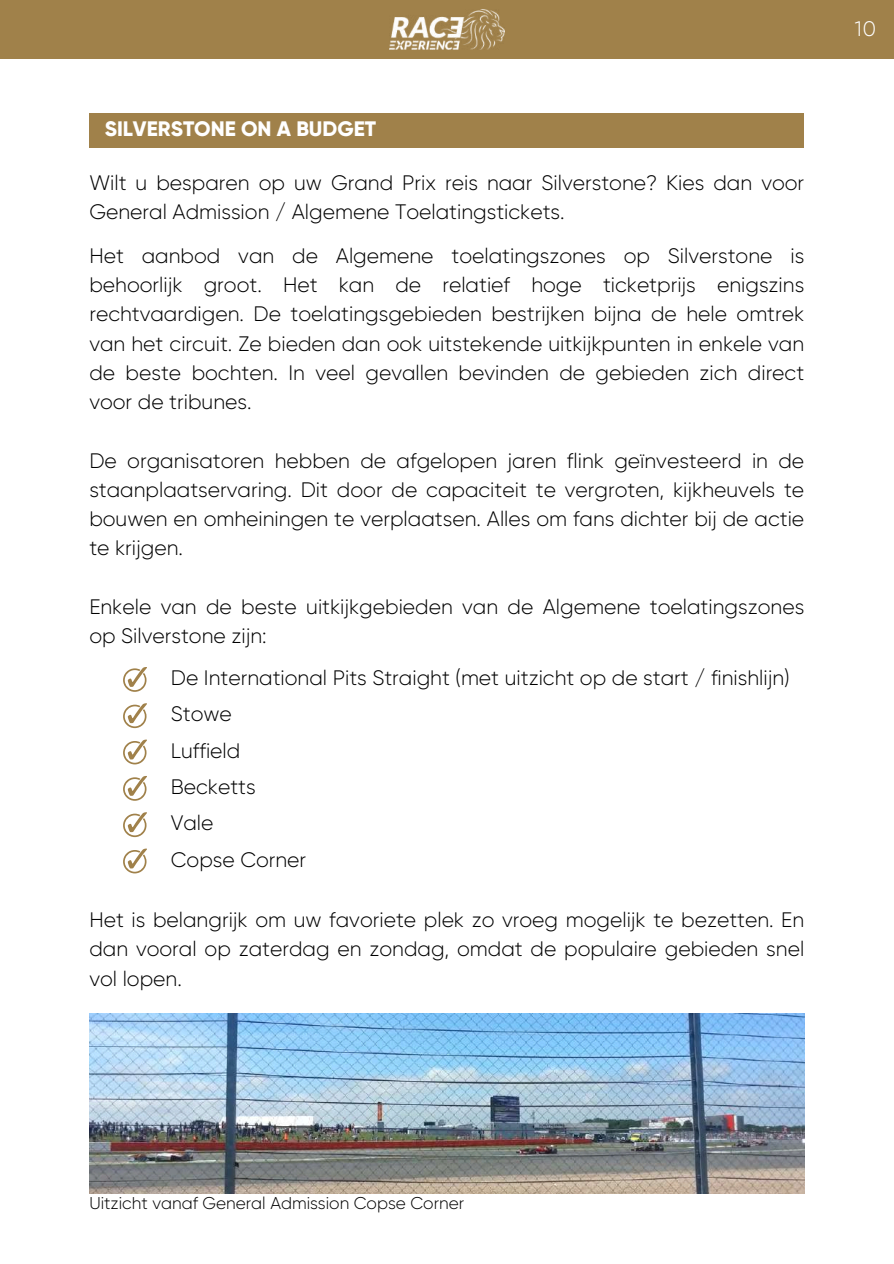
<style>
.page{position:relative;width:894px;height:1264px;background:#fff}
.page>*{position:absolute;margin:0;border:0;box-sizing:border-box;transform-origin:0 0}
.t1{font:300 21px/29.2px "Gilroy";color:#000}
.t2{font:800 21px "Gilroy";color:#fff}
.t3{font:300 21px "Gilroy";color:#fff}
.t4{font:300 17.1px "Gilroy";color:#000}
</style>
<div class="page">
<div style="left:0;top:0;width:893px;height:59px;background:#a0814a"></div>
<img style="left:389px;top:9px;width:115px;height:41px">
<div style="left:89px;top:113px;width:715px;height:35px;background:#a0814a"></div>
<img style="left:89px;top:1013px;width:715px;height:180px">
<svg style="left:123px;top:667px;width:24px;height:24px"></svg>
<svg style="left:123px;top:703px;width:24px;height:25px"></svg>
<svg style="left:123px;top:739px;width:24px;height:25px"></svg>
<svg style="left:123px;top:776px;width:24px;height:24px"></svg>
<svg style="left:123px;top:812px;width:24px;height:25px"></svg>
<svg style="left:123px;top:848px;width:24px;height:25px"></svg>
<p class="t2" style="left:105px;top:116px;width:273px">SILVERSTONE ON A BUDGET</p>
<p class="t1" style="left:89px;top:168px;width:716px">Wilt u besparen op uw Grand Prix reis naar Silverstone? Kies dan voor<br>General Admission / Algemene Toelatingstickets.</p>
<p class="t1" style="left:89px;top:241px;width:716px;text-align:justify">Het aanbod van de Algemene toelatingszones op Silverstone is behoorlijk groot. Het kan de relatief hoge ticketprijs enigszins rechtvaardigen. De toelatingsgebieden bestrijken bijna de hele omtrek van het circuit. Ze bieden dan ook uitstekende uitkijkpunten in enkele van de beste bochten. In veel gevallen bevinden de gebieden zich direct voor de tribunes.</p>
<p class="t1" style="left:89px;top:446px;width:716px;text-align:justify">De organisatoren hebben de afgelopen jaren flink geïnvesteerd in de staanplaatservaring. Dit door de capaciteit te vergroten, kijkheuvels te bouwen en omheiningen te verplaatsen. Alles om fans dichter bij de actie te krijgen.</p>
<p class="t1" style="left:89px;top:592px;width:716px">Enkele van de beste uitkijkgebieden van de Algemene toelatingszones op Silverstone zijn:</p>
<p class="t1" style="left:171px;top:659px;width:620px;line-height:36.3px">De International Pits Straight (met uitzicht op de start / finishlijn)<br>Stowe<br>Luffield<br>Becketts<br>Vale<br>Copse Corner</p>
<p class="t1" style="left:89px;top:905px;width:716px;text-align:justify">Het is belangrijk om uw favoriete plek zo vroeg mogelijk te bezetten. En dan vooral op zaterdag en zondag, omdat de populaire gebieden snel vol lopen.</p>
<p class="t3" style="left:854px;top:16px;width:23px">10</p>
<p class="t4" style="left:89px;top:1192px;width:376px">Uitzicht vanaf General Admission Copse Corner</p>
</div>
